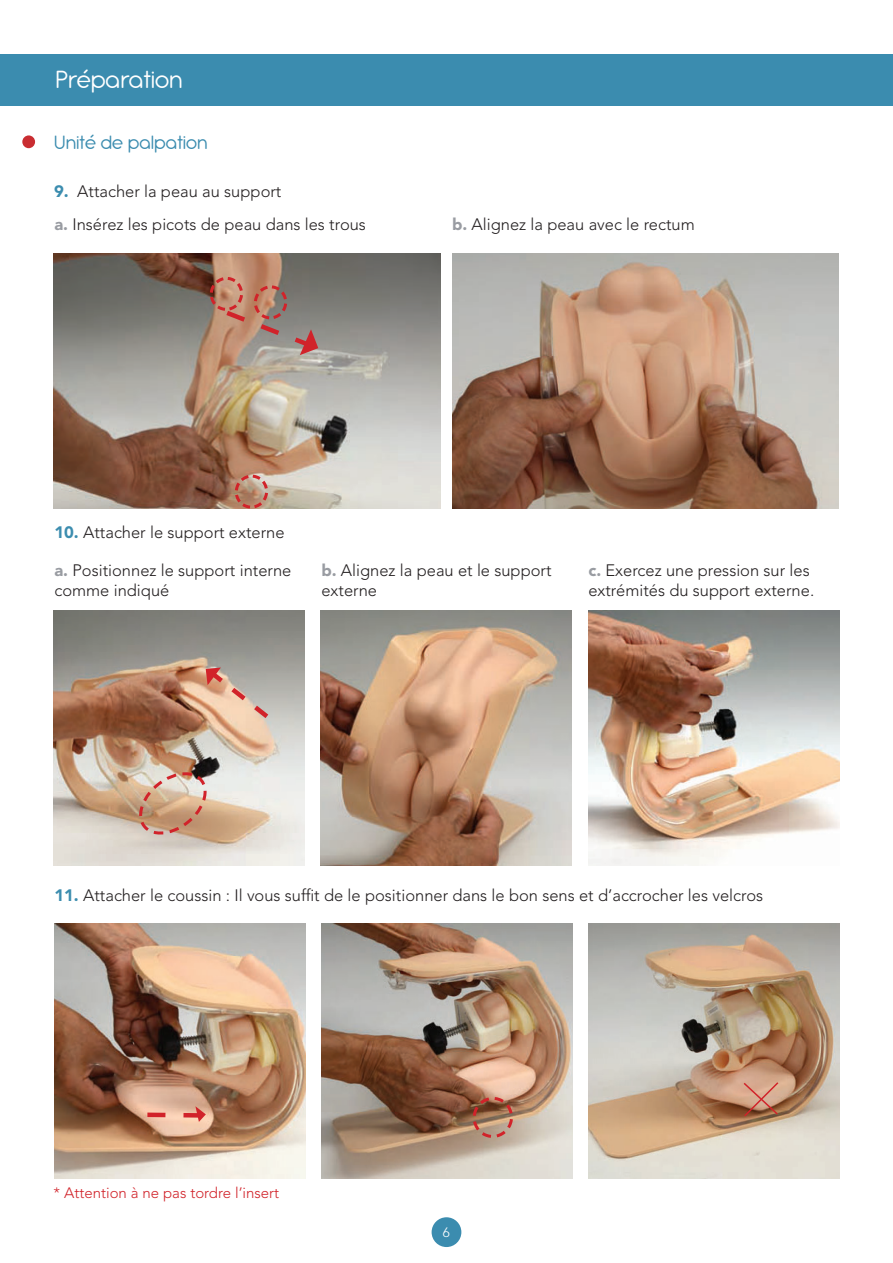
<style>
.page{position:relative;width:893px;height:1263px;background:#fff}
.page>*{position:absolute;margin:0;border:0;box-sizing:border-box;transform-origin:0 0}
.t1{font:27px "Antipasto Pro";color:#fff}
.t2{font:21px "Antipasto Pro";color:#3b8caf}
.t3{font:300 16.5px/19.8px "Avenir LT Std";color:#231f20}
.t4{font:300 15px "Avenir LT Std";color:#d1232a}
.t5{font:300 13.5px "Avenir LT Std";color:#fff}
.s1{font-weight:900;color:#3c8daf}
.s2{font-weight:900;color:#999ca2}
</style>
<div class="page">
<div style="left:432px;top:1217px;width:29px;height:30px;background:#3b8caf;border-radius:50%"></div>
<div style="left:0;top:54px;width:893px;height:51px;background:#3b8caf"></div>
<div style="left:22px;top:135px;width:13px;height:13px;background:#c92d31;border-radius:50%"></div>
<img style="left:54px;top:253px;width:387px;height:256px">
<img style="left:452px;top:253px;width:387px;height:256px">
<img style="left:54px;top:611px;width:250px;height:255px">
<img style="left:54px;top:923px;width:251px;height:255px">
<img style="left:321px;top:611px;width:251px;height:255px">
<img style="left:321px;top:923px;width:251px;height:255px">
<img style="left:588px;top:611px;width:251px;height:255px">
<img style="left:588px;top:923px;width:251px;height:255px">
<svg style="left:233px;top:473px;width:37px;height:36px"></svg>
<svg style="left:471px;top:1095px;width:44px;height:45px;background:#a87760"></svg>
<svg style="left:138px;top:772px;width:70px;height:62px;background:#cda68e"></svg>
<svg style="left:208px;top:275px;width:110px;height:80px;background:#a78172"></svg>
<svg style="left:204px;top:665px;width:69px;height:58px;background:#cfaf9e"></svg>
<svg style="left:143px;top:1106px;width:63px;height:16px"></svg>
<svg style="left:742px;top:1081px;width:38px;height:37px"></svg>
<p class="t1" style="left:55px;top:65px;width:129px">Préparation</p>
<p class="t2" style="left:54px;top:130px;width:155px">Unité de palpation</p>
<p class="t3" style="left:54px;top:181px;width:229px"><span class="s1">9.</span> Attacher la peau au support</p>
<p class="t3" style="left:54px;top:214px;width:313px"><span class="s2">a.</span> Insérez les picots de peau dans les trous</p>
<p class="t3" style="left:452px;top:214px;width:244px"><span class="s2">b.</span> Alignez la peau avec le rectum</p>
<p class="t3" style="left:54px;top:522px;width:232px"><span class="s1">10.</span> Attacher le support externe</p>
<p class="t3" style="left:54px;top:560px;width:238px"><span class="s2">a.</span> Positionnez le support interne</p>
<p class="t3" style="left:54px;top:580px;width:116px">comme indiqué</p>
<p class="t3" style="left:321px;top:560px;width:232px"><span class="s2">b.</span> Alignez la peau et le support externe</p>
<p class="t3" style="left:588px;top:560px;width:227px"><span class="s2">c.</span> Exercez une pression sur les extrémités du support externe.</p>
<p class="t3" style="left:54px;top:886px;width:710px"><span class="s1">11.</span> Attacher le coussin : Il vous suffit de le positionner dans le bon sens et d’accrocher les velcros</p>
<p class="t4" style="left:54px;top:1184px;width:227px">* Attention à ne pas tordre l’insert</p>
<p class="t5" style="left:443px;top:1225px;width:9px">6</p>
</div>
